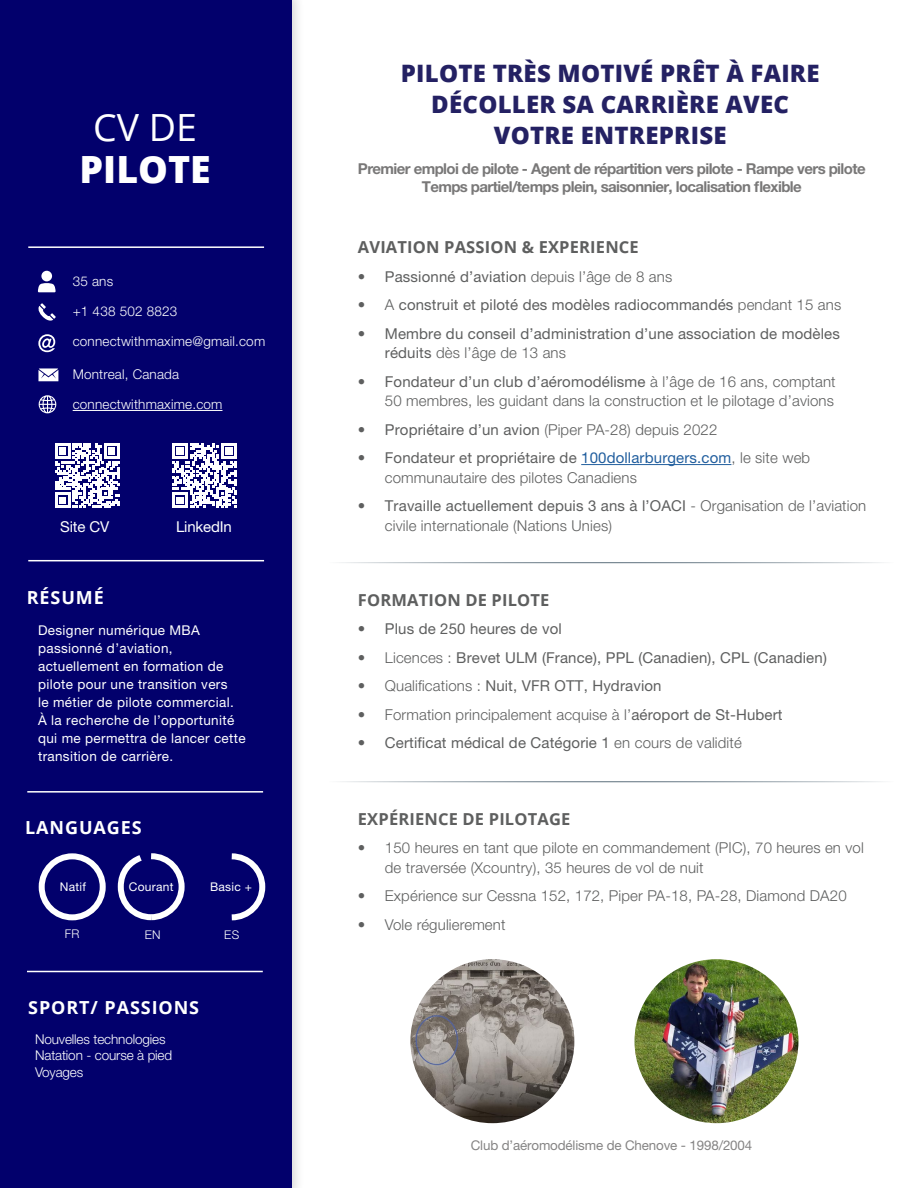
<style>
.page{position:relative;width:918px;height:1188px;background:#fff}
.page>*{position:absolute;margin:0;border:0;box-sizing:border-box;transform-origin:0 0}
.t1{font:800 37.5px "Open Sans";color:#fff}
.t2{font:37.5px "Open Sans";color:#fff}
.t3{font:800 24px/31.5px "Open Sans";letter-spacing:.01em;color:#242163;text-align:center}
.t4{font:700 18px "Open Sans";letter-spacing:.05em;color:#fff}
.t5{font:700 16.5px "Open Sans";letter-spacing:.01em;color:#5e5f5f}
.t6{font:300 15px/19.5px "Helvetica Neue LT Pro";letter-spacing:.01em;color:#5e5f5f}
.t7{font:15px/19.5px "Helvetica Neue LT Pro";letter-spacing:.01em;color:#5e5f5f}
.t8{font:700 15px/18px "Helvetica Neue LT Pro";letter-spacing:-.04em;color:#797878;text-align:center}
.t9{font:15px "Helvetica Neue LT Pro";letter-spacing:-.01em;color:#fff}
.t10{font:13.5px/18px "Helvetica Neue LT Pro";letter-spacing:.025em;color:#fff}
.t11{font:300 13.5px "Helvetica Neue LT Pro";letter-spacing:.015em;color:#fff}
.t12{font:300 13.5px/16.2px "Helvetica Neue LT Pro";letter-spacing:-.01em;color:#fff}
.t13{font:13.35px "Helvetica Neue LT Pro";letter-spacing:-.01em;color:#858484}
.t14{font:12px "Helvetica Neue LT Pro";letter-spacing:.02em;color:#fff}
.t15{font:300 12px "Helvetica Neue LT Pro";color:#fff}
.s1{font-weight:300}
.s2{font-weight:400}
.s3{font-weight:400;color:#215e9e}
</style>
<div class="page">
<div style="left:0;top:0;width:305px;height:1188px;background:#000;opacity:.15"></div>
<div style="left:0;top:0;width:292px;height:1188px;background:#02006c"></div>
<hr style="left:28px;top:246px;width:236px;height:2px;background:#fff">
<hr style="left:28px;top:560px;width:236px;height:1px;background:#fff">
<svg style="left:231px;top:853px;width:35px;height:68px"></svg>
<div style="left:39px;top:853px;width:67px;height:67px;border:6px solid #fff;border-radius:50%"></div>
<hr style="left:27px;top:791px;width:236px;height:2px;background:#fff">
<svg style="left:38px;top:334px;width:17px;height:18px"></svg>
<svg style="left:38px;top:303px;width:18px;height:18px"></svg>
<svg style="left:38px;top:368px;width:20px;height:13px"></svg>
<hr style="left:27px;top:971px;width:236px;height:1px;background:#fff">
<svg style="left:117px;top:853px;width:68px;height:68px"></svg>
<hr style="left:581px;top:464px;width:150px;height:1px;background:#215e9e">
<hr style="left:328px;top:562px;width:566px;height:1px;background:#5c6f7c">
<svg style="left:39px;top:395px;width:17px;height:18px"></svg>
<hr style="left:328px;top:782px;width:566px;height:1px;background:#5c6f7c">
<hr style="left:73px;top:410px;width:149px;height:1px;background:#fff">
<img style="left:410px;top:959px;width:164px;height:164px;border-radius:82px">
<img style="left:634px;top:959px;width:164px;height:164px;border-radius:82px">
<svg style="left:38px;top:283px;width:18px;height:9px"></svg>
<div style="left:41px;top:271px;width:11px;height:10px;background:#fff;border-radius:50%"></div>
<svg style="left:55px;top:443px;width:64px;height:65px"></svg>
<svg style="left:172px;top:443px;width:65px;height:65px"></svg>
<h1 class="t2" style="left:93px;top:102px;width:105px">CV DE</h1>
<h1 class="t1" style="left:80px;top:141px;width:133px">PILOTE</h1>
<p class="t11" style="left:73px;top:273px;width:42px">35 ans</p>
<p class="t11" style="left:73px;top:303px;width:106px">+1 438 502 8823</p>
<p class="t11" style="left:73px;top:333px;width:194px">connectwithmaxime@gmail.com</p>
<p class="t11" style="left:73px;top:366px;width:108px">Montreal, Canada</p>
<p class="t11" style="left:73px;top:396px;width:151px">connectwithmaxime.com</p>
<p class="t9" style="left:60px;top:518px;width:51px">Site CV</p>
<p class="t9" style="left:176px;top:518px;width:57px">LinkedIn</p>
<p class="t4" style="left:27px;top:585px;width:79px">RÉSUMÉ</p>
<p class="t10" style="left:38px;top:621px;width:209px">Designer numérique MBA passionné d’aviation, actuellement en formation de pilote pour une transition vers<br>le métier de pilote commercial.<br>À la recherche de l’opportunité qui me permettra de lancer cette transition de carrière.</p>
<p class="t4" style="left:25px;top:815px;width:118px">LANGUAGES</p>
<p class="t14" style="left:60px;top:880px;width:28px">Natif</p>
<p class="t14" style="left:129px;top:880px;width:46px">Courant</p>
<p class="t14" style="left:210px;top:880px;width:43px">Basic +</p>
<p class="t15" style="left:65px;top:927px;width:16px">FR</p>
<p class="t15" style="left:145px;top:927px;width:17px">EN</p>
<p class="t15" style="left:224px;top:927px;width:16px">ES</p>
<p class="t4" style="left:28px;top:994px;width:172px">SPORT/ PASSIONS</p>
<p class="t12" style="left:35px;top:1031px;width:139px">Nouvelles technologies<br>Natation - course à pied<br>Voyages</p>
<h2 class="t3" style="left:401px;top:56px;width:420px">PILOTE TRÈS MOTIVÉ PRÊT À FAIRE<br>DÉCOLLER SA CARRIÈRE AVEC<br>VOTRE ENTREPRISE</h2>
<p class="t8" style="left:358px;top:159px;width:509px">Premier emploi de pilote - Agent de répartition vers pilote - Rampe vers pilote<br>Temps partiel/temps plein, saisonnier, localisation flexible</p>
<p class="t5" style="left:358px;top:235px;width:282px">AVIATION PASSION &amp; EXPERIENCE</p>
<p class="t7" style="left:358px;top:266px;width:316px">• Passionné d’aviation <span class="s1">depuis l’âge de 8 ans</span></p>
<p class="t7" style="left:358px;top:295px;width:485px"><span class="s1">• A</span> construit et piloté des modèles radiocommandés <span class="s1">pendant 15 ans</span></p>
<p class="t7" style="left:385px;top:323px;width:456px;text-indent:-27px">• Membre du conseil d’administration d’une association de modèles réduits <span class="s1">dès l’âge de 13 ans</span></p>
<p class="t6" style="left:358px;top:371px;width:479px;text-align:right"><span class="s2">• Fondateur d’un club d’aéromodélisme</span> à l’âge de 16 ans, comptant<br>50 membres, les guidant dans la construction et le pilotage d’avions</p>
<p class="t7" style="left:358px;top:419px;width:361px">• Propriétaire d’un avion <span class="s1">(Piper PA-28) depuis 2022</span></p>
<p class="t6" style="left:385px;top:448px;width:427px;text-indent:-27px"><span class="s2">• Fondateur et propriétaire de</span> <span class="s3">100dollarburgers.com</span>, le site web communautaire des pilotes Canadiens</p>
<p class="t6" style="left:385px;top:496px;width:483px;text-indent:-27px"><span class="s2">• Travaille actuellement depuis 3 ans à l’OACI</span> - Organisation de l’aviation civile internationale (Nations Unies)</p>
<p class="t5" style="left:358px;top:588px;width:193px">FORMATION DE PILOTE</p>
<p class="t7" style="left:358px;top:619px;width:205px">• Plus de 250 heures de vol</p>
<p class="t7" style="left:358px;top:648px;width:470px"><span class="s1">• Licences :</span> Brevet ULM (France), PPL (Canadien), CPL (Canadien)</p>
<p class="t7" style="left:358px;top:676px;width:305px"><span class="s1">• Qualifications :</span> Nuit, VFR OTT, Hydravion</p>
<p class="t6" style="left:358px;top:705px;width:426px">• Formation principalement acquise à l’<span class="s2">aéroport de St-Hubert</span></p>
<p class="t7" style="left:358px;top:733px;width:386px">• Certificat médical de Catégorie 1 <span class="s1">en cours de validité</span></p>
<p class="t5" style="left:358px;top:807px;width:214px">EXPÉRIENCE DE PILOTAGE</p>
<p class="t6" style="left:385px;top:838px;width:480px;text-indent:-27px">• 150 heures en tant que pilote en commandement (PIC), 70 heures en vol de traversée (Xcountry), 35 heures de vol de nuit</p>
<p class="t6" style="left:358px;top:886px;width:490px">• Expérience sur Cessna 152, 172, Piper PA-18, PA-28, Diamond DA20</p>
<p class="t6" style="left:358px;top:915px;width:149px">• Vole régulierement</p>
<p class="t13" style="left:471px;top:1137px;width:283px">Club d’aéromodélisme de Chenove - 1998/2004</p>
</div>
